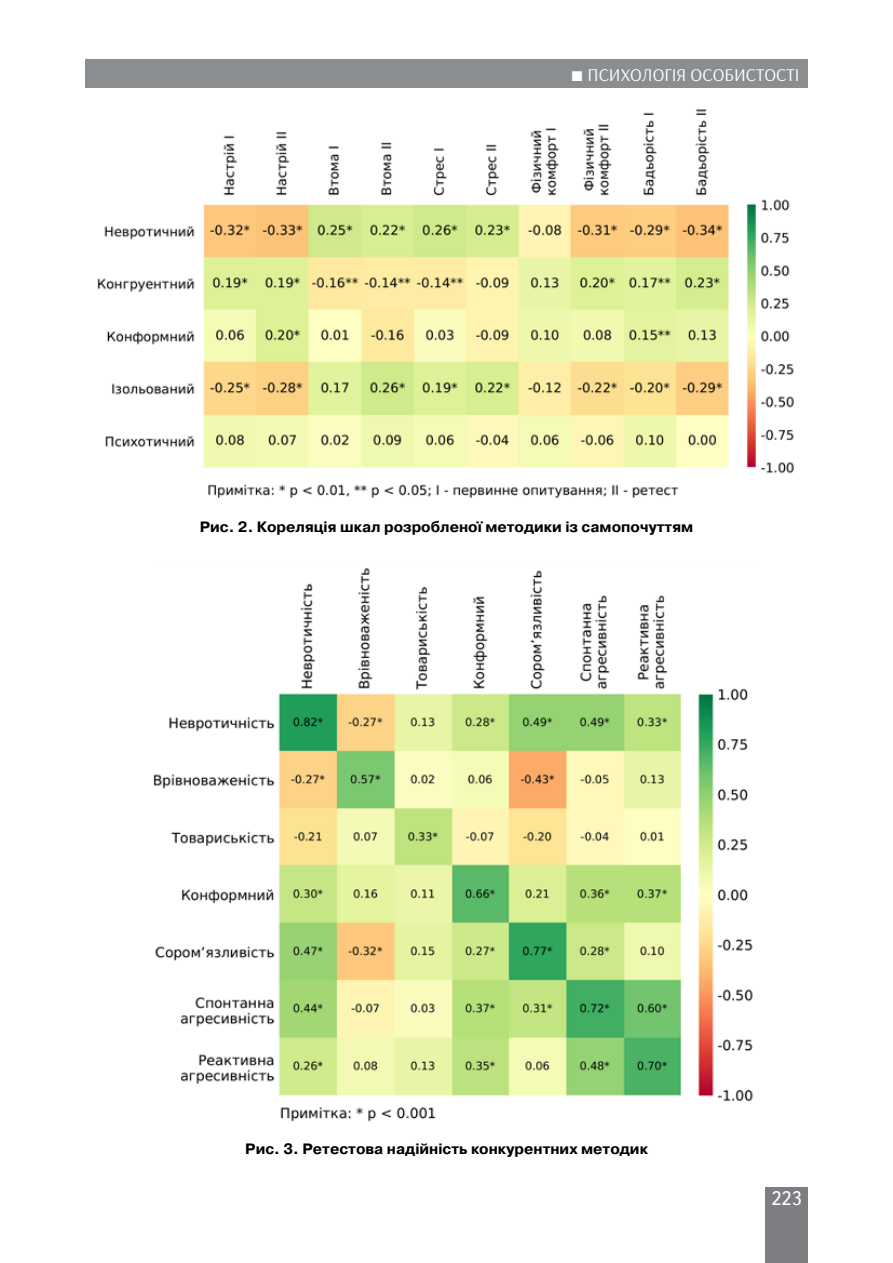
<style>
.page{position:relative;width:893px;height:1263px;background:#fff}
.page>*{position:absolute;margin:0;border:0;box-sizing:border-box;transform-origin:0 0}
.t1{font:19.5px "Ukrainian Text";color:#fff}
.t2{font:18px "Arsenal";color:#fff}
.t3{font:700 15px "Pragmatica C";color:#000}
</style>
<div class="page">
<div style="left:765px;top:1187px;width:43px;height:76px;background:#7d7e81"></div>
<div style="left:85px;top:60px;width:723px;height:28px;background:#8b8e90"></div>
<img style="left:97px;top:109px;width:697px;height:390px">
<img style="left:153px;top:568px;width:600px;height:554px">
<p class="t2" style="left:568px;top:64px;width:232px">ТЕОРІЯ ТА ІСТОРІЯ СОЦІОЛОГІЇ</p>
<p class="t2" style="left:587px;top:64px;width:213px">ПСИХОЛОГІЯ ОСОБИСТОСТІ</p>
<p class="t3" style="left:200px;top:518px;width:495px">Рис. 2. Кореляція шкал розробленої методики із самопочуттям</p>
<p class="t3" style="left:245px;top:1140px;width:404px">Рис. 3. Ретестова надійність конкурентних методик</p>
<h1 class="t1" style="left:771px;top:1188px;width:32px">223</h1>
</div>
